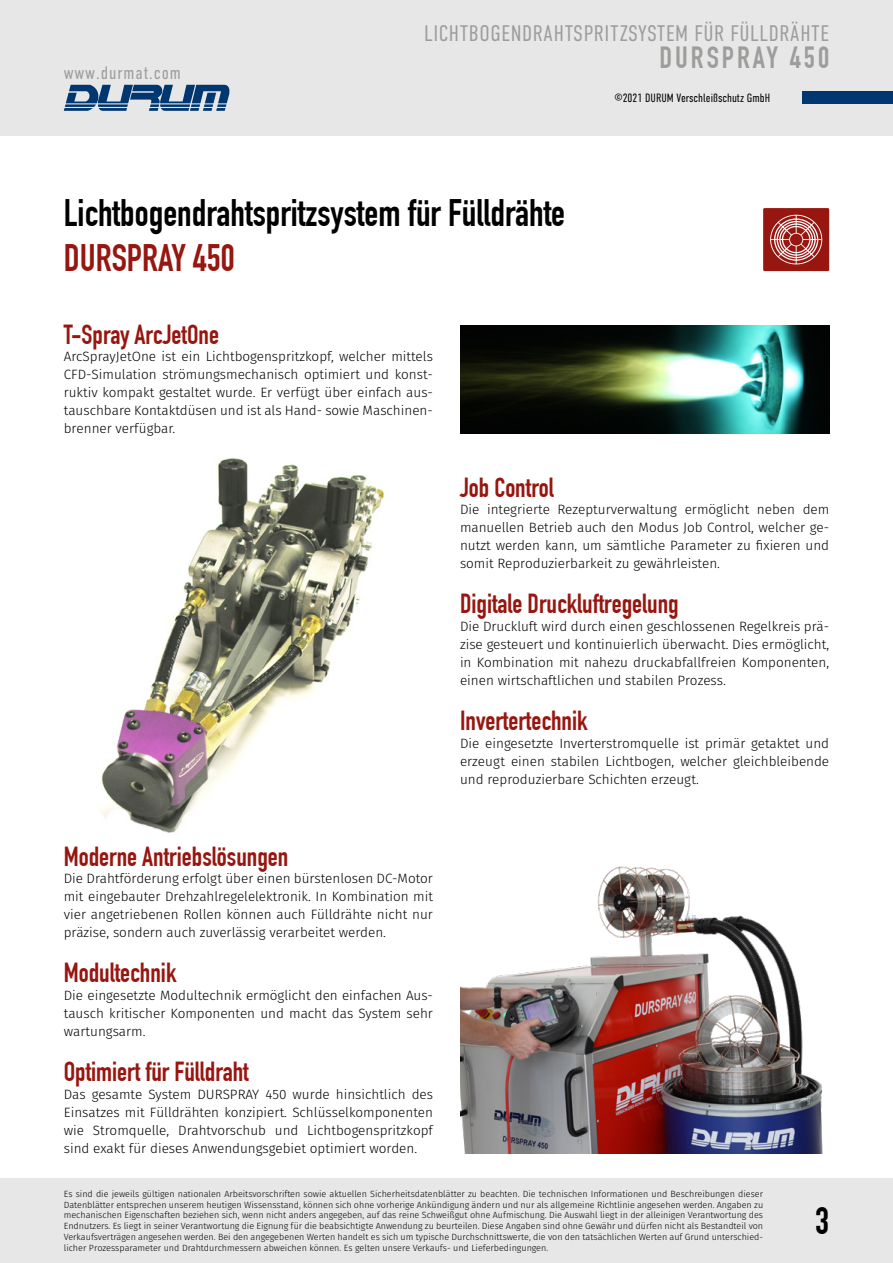
<style>
.page{position:relative;width:893px;height:1263px;background:#fff}
.page>*{position:absolute;margin:0;border:0;box-sizing:border-box;transform-origin:0 0}
.t1{font:700 37.5px "DIN Condensed";color:#000}
.t2{font:700 37.5px "DIN Condensed";color:#971610}
.t3{font:700 30px "DIN Condensed";letter-spacing:.1em;color:#9d9d9c}
.t4{font:700 27px "DIN Condensed";color:#971610}
.t5{font:300 22.5px "DIN Condensed";letter-spacing:.025em;color:#9d9d9c}
.t6{font:300 18px "DIN Condensed";letter-spacing:.05em;color:#9d9d9c}
.t7{font:300 13.5px/18px "Fira Sans";color:#000;text-align:justify}
.t8{font:300 12px "DIN Condensed";color:#000}
.t9{font:300 9px/10.8px "Fira Sans";color:#000;text-align:justify}
</style>
<div class="page">
<div style="left:0;top:0;width:893px;height:136px;background:#e8e7e7"></div>
<div style="left:0;top:1178px;width:893px;height:85px;background:#e8e7e7"></div>
<div style="left:803px;top:91px;width:90px;height:13px;background:#003770"></div>
<svg style="left:64px;top:85px;width:166px;height:26px"></svg>
<img style="left:99px;top:458px;width:286px;height:375px">
<svg style="left:763px;top:208px;width:66px;height:63px;background:#ab4540"></svg>
<img style="left:460px;top:325px;width:369px;height:108px">
<img style="left:460px;top:866px;width:363px;height:287px">
<h3 class="t6" style="left:64px;top:63px;width:119px">www.durmat.com</h3>
<h3 class="t5" style="left:424px;top:21px;width:406px">LICHTBOGENDRAHTSPRITZSYSTEM FÜR FÜLLDRÄHTE</h3>
<h2 class="t3" style="left:659px;top:40px;width:171px">DURSPRAY 450</h2>
<p class="t8" style="left:614px;top:92px;width:157px">©2021 DURUM Verschleißschutz GmbH</p>
<h1 class="t1" style="left:64px;top:191px;width:503px">Lichtbogendrahtspritzsystem für Fülldrähte</h1>
<h1 class="t2" style="left:64px;top:236px;width:172px">DURSPRAY 450</h1>
<h3 class="t4" style="left:64px;top:319px;width:157px">T-Spray ArcJetOne</h3>
<p class="t7" style="left:64px;top:347px;width:371px">ArcSprayJetOne ist ein Lichtbogenspritzkopf, welcher mittels CFD-Simulation strömungsmechanisch optimiert und konst&shy;ruktiv kompakt gestaltet wurde. Er verfügt über einfach aus&shy;tauschbare Kontaktdüsen und ist als Hand- sowie Maschinen&shy;brenner verfügbar.</p>
<h3 class="t4" style="left:64px;top:841px;width:226px">Moderne Antriebslösungen</h3>
<p class="t7" style="left:64px;top:869px;width:371px">Die Drahtförderung erfolgt über einen bürstenlosen DC-Motor mit eingebauter Drehzahlregelelektronik. In Kombination mit vier angetriebenen Rollen können auch Fülldrähte nicht nur präzise, sondern auch zuverlässig verarbeitet werden.</p>
<h3 class="t4" style="left:64px;top:957px;width:114px">Modultechnik</h3>
<p class="t7" style="left:64px;top:986px;width:371px">Die eingesetzte Modultechnik ermöglicht den einfachen Aus&shy;tausch kritischer Komponenten und macht das System sehr wartungsarm.</p>
<h3 class="t4" style="left:64px;top:1056px;width:186px">Optimiert für Fülldraht</h3>
<p class="t7" style="left:64px;top:1085px;width:371px">Das gesamte System DURSPRAY 450 wurde hinsichtlich des Einsatzes mit Fülldrähten konzipiert. Schlüsselkomponenten wie Stromquelle, Drahtvorschub und Lichtbogenspritzkopf sind exakt für dieses Anwendungsgebiet optimiert worden.</p>
<h3 class="t4" style="left:460px;top:472px;width:95px">Job Control</h3>
<p class="t7" style="left:460px;top:500px;width:371px">Die integrierte Rezepturverwaltung ermöglicht neben dem manuellen Betrieb auch den Modus Job Control, welcher ge&shy;nutzt werden kann, um sämtliche Parameter zu fixieren und somit Reproduzierbarkeit zu gewährleisten.</p>
<h3 class="t4" style="left:460px;top:588px;width:220px">Digitale Druckluftregelung</h3>
<p class="t7" style="left:460px;top:617px;width:371px">Die Druckluft wird durch einen geschlossenen Regelkreis prä&shy;zise gesteuert und kontinuierlich überwacht. Dies ermöglicht, in Kombination mit nahezu druckabfallfreien Komponenten, einen wirtschaftlichen und stabilen Prozess.</p>
<h3 class="t4" style="left:460px;top:705px;width:129px">Invertertechnik</h3>
<p class="t7" style="left:460px;top:734px;width:371px">Die eingesetzte Inverterstromquelle ist primär getaktet und erzeugt einen stabilen Lichtbogen, welcher gleichbleibende und reproduzierbare Schichten erzeugt.</p>
<p class="t9" style="left:64px;top:1188px;width:701px">Es sind die jeweils gültigen nationalen Arbeitsvorschriften sowie aktuellen Sicherheitsdatenblätter zu beachten. Die technischen Informationen und Beschreibungen dieser Datenblätter entsprechen unserem heutigen Wissensstand, können sich ohne vorherige Ankündigung ändern und nur als allgemeine Richtlinie angesehen werden. Angaben zu mechanischen Eigenschaften beziehen sich, wenn nicht anders angegeben, auf das reine Schweißgut ohne Aufmischung. Die Auswahl liegt in der alleinigen Verantwortung des Endnutzers. Es liegt in seiner Verantwortung die Eignung für die beabsichtigte Anwendung zu beurteilen. Diese Angaben sind ohne Gewähr und dürfen nicht als Bestandteil von Verkaufsverträgen angesehen werden. Bei den angegebenen Werten handelt es sich um typische Durchschnittswerte, die von den tatsächlichen Werten auf Grund unterschied&shy;licher Prozessparameter und Drahtdurchmessern abweichen können. Es gelten unsere Verkaufs- und Lieferbedingungen.</p>
<h1 class="t1" style="left:815px;top:1199px;width:15px">3</h1>
</div>
